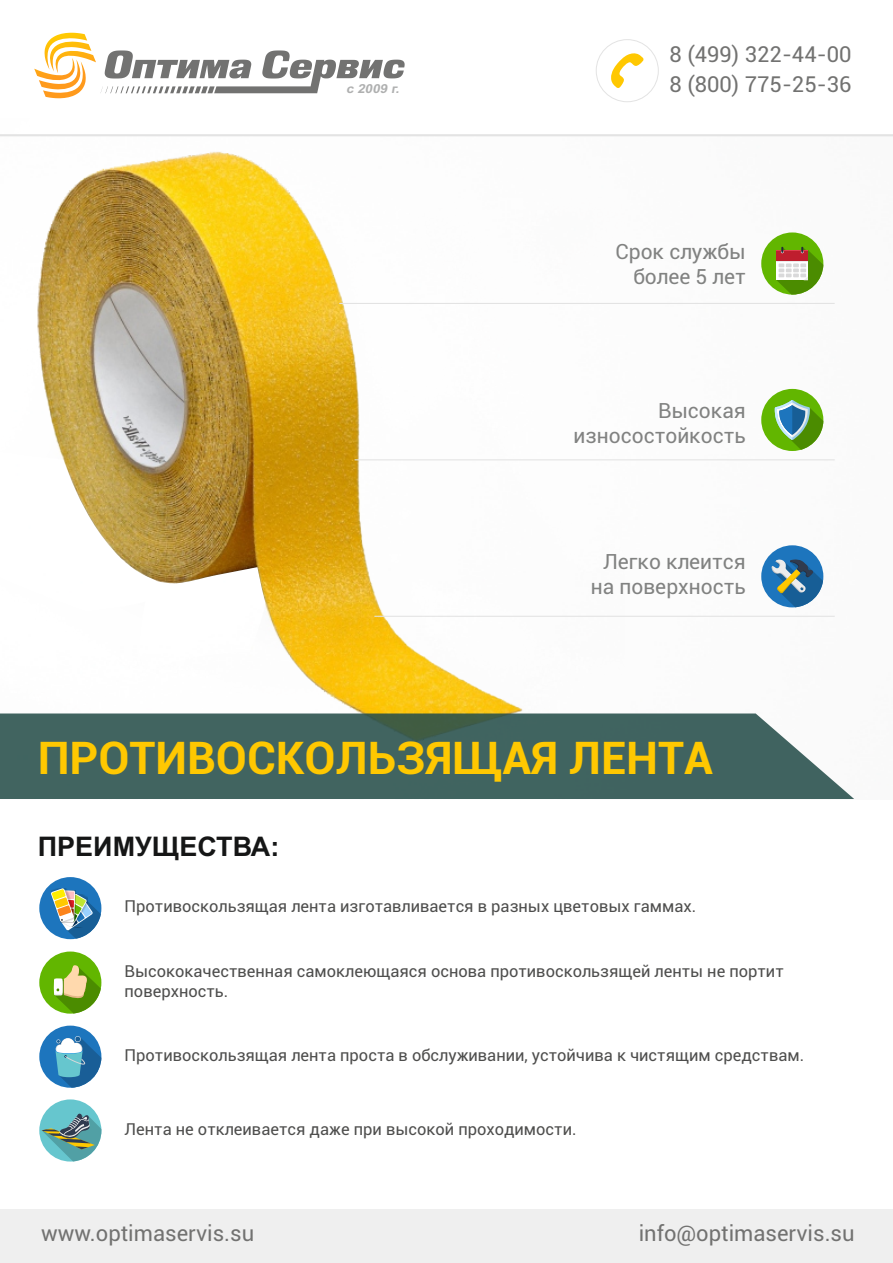
<style>
.page{position:relative;width:893px;height:1263px;background:#fff}
.page>*{position:absolute;margin:0;border:0;box-sizing:border-box;transform-origin:0 0}
.t1{font:700 45.3px "Roboto";color:#ffc801}
.t2{font:700 27px "Arial";color:#151616}
.t3{font:22.05px/30.2px "Roboto";color:#727271}
.t4{font:21px/25.2px "Roboto";color:#818281;text-align:right}
.t5{font:16.5px/19.8px "Roboto";color:#4e4e4d}
.t6{font:italic 700 12.45px "Arial";color:#afb0b0;scale:1.08 1}
</style>
<div class="page">
<div style="left:0;top:1209px;width:893px;height:54px;background:#efefef"></div>
<svg style="left:34px;top:33px;width:371px;height:65px"></svg>
<hr style="left:0;top:134px;width:893px;height:2px;background:#e3e3e3">
<svg style="left:611px;top:53px;width:33px;height:35px"></svg>
<div style="left:596px;top:39px;width:63px;height:63px;border:1px solid #e3e3e3;border-radius:50%"></div>
<img style="left:0;top:136px;width:626px;height:577px">
<div style="left:39px;top:1099px;width:62px;height:62px;background:#66c6ce;border-radius:50%"></div>
<svg style="left:42px;top:1113px;width:59px;height:48px"></svg>
<div style="left:39px;top:877px;width:62px;height:62px;background:#1d75bd;border-radius:50%"></div>
<svg style="left:51px;top:888px;width:50px;height:51px"></svg>
<div style="left:39px;top:951px;width:62px;height:63px;background:#62b600;border-radius:50%"></div>
<svg style="left:54px;top:964px;width:47px;height:49px"></svg>
<hr style="left:339px;top:303px;width:496px;height:1px;background:#e3e3e3">
<hr style="left:355px;top:459px;width:480px;height:1px;background:#e3e3e3">
<hr style="left:374px;top:616px;width:461px;height:1px;background:#e3e3e3">
<div style="left:761px;top:232px;width:62px;height:63px;background:#62b600;border-radius:50%"></div>
<svg style="left:777px;top:247px;width:46px;height:48px"></svg>
<hr style="left:777px;top:261px;width:31px;height:1px;background:#ececec">
<div style="left:761px;top:389px;width:62px;height:62px;background:#62b600;border-radius:50%"></div>
<svg style="left:775px;top:400px;width:48px;height:50px"></svg>
<div style="left:761px;top:545px;width:62px;height:62px;background:#1d75bd;border-radius:50%"></div>
<svg style="left:771px;top:559px;width:52px;height:48px"></svg>
<div style="left:39px;top:1025px;width:62px;height:63px;background:#1d75bd;border-radius:50%"></div>
<svg style="left:56px;top:1036px;width:45px;height:52px"></svg>
<svg style="left:0;top:713px;width:854px;height:86px;background:#4c6c68"></svg>
<p class="t6" style="left:346px;top:84px;width:53px">с 2009 г.</p>
<h3 class="t3" style="left:670px;top:42px;width:183px">8 (499) 322-44-00<br>8 (800) 775-25-36</h3>
<p class="t4" style="left:615px;top:241px;width:132px">Срок службы более 5 лет</p>
<p class="t4" style="left:574px;top:400px;width:174px">Высокая износостойкость</p>
<p class="t4" style="left:591px;top:551px;width:157px;text-align:center">Легко клеится на поверхность</p>
<h1 class="t1" style="left:38px;top:740px;width:677px">ПРОТИВОСКОЛЬЗЯЩАЯ ЛЕНТА</h1>
<h2 class="t2" style="left:38px;top:836px;width:243px">ПРЕИМУЩЕСТВА:</h2>
<p class="t5" style="left:125px;top:898px;width:573px">Противоскользящая лента изготавливается в разных цветовых гаммах.</p>
<p class="t5" style="left:125px;top:963px;width:661px">Высококачественная самоклеющаяся основа противоскользящей ленты не портит поверхность.</p>
<p class="t5" style="left:125px;top:1047px;width:681px">Противоскользящая лента проста в обслуживании, устойчива к чистящим средствам.</p>
<p class="t5" style="left:125px;top:1121px;width:453px">Лента не отклеивается даже при высокой проходимости.</p>
<h3 class="t3" style="left:41px;top:1220px;width:214px">www.optimaservis.su</h3>
<h3 class="t3" style="left:639px;top:1220px;width:217px">info@optimaservis.su</h3>
</div>
